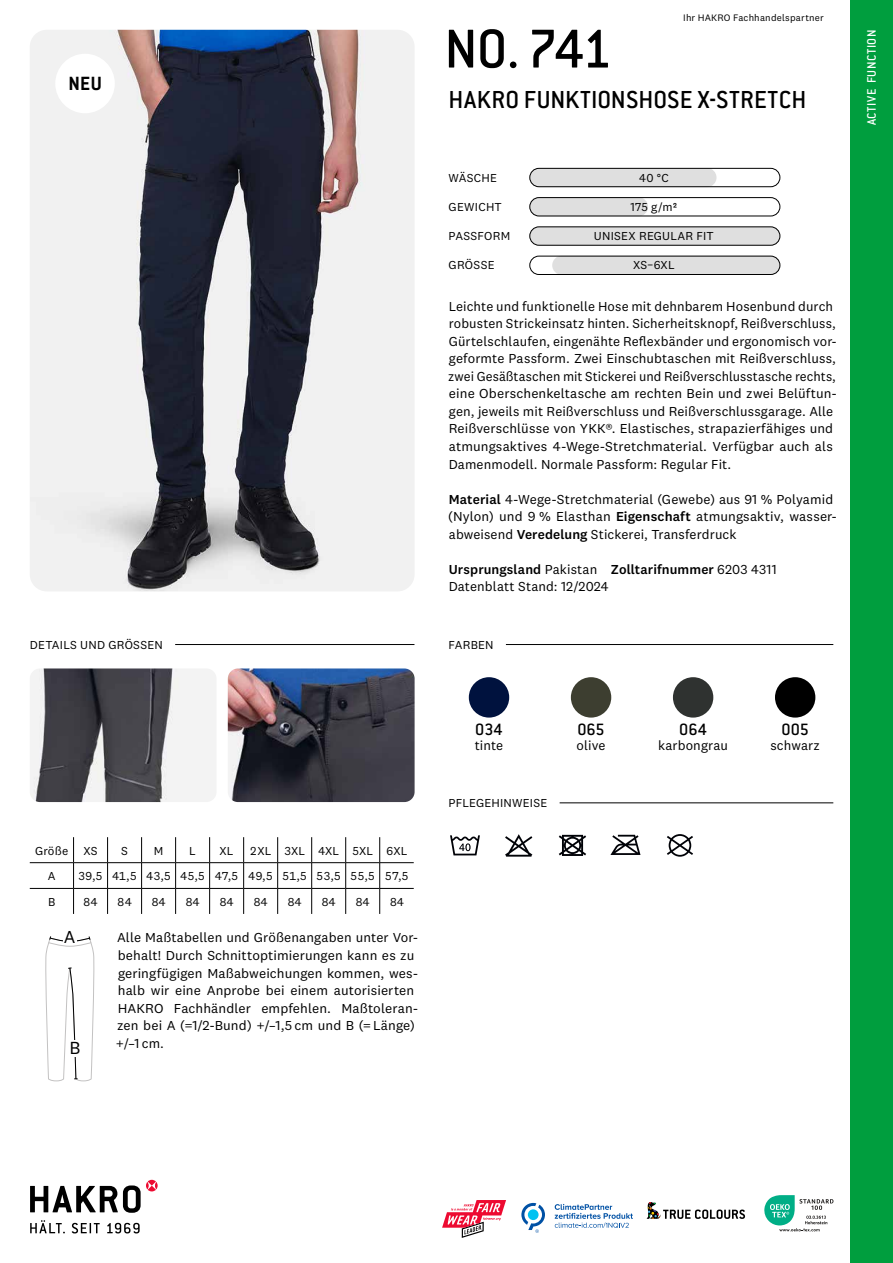
<style>
.page{position:relative;width:893px;height:1263px;background:#fff}
.page>*{position:absolute;margin:0;border:0;box-sizing:border-box;transform-origin:0 0}
.t1{font:500 60px "Conduit ITC Pro";color:#000}
.t2{font:500 27px "Conduit ITC Pro";letter-spacing:.005em;color:#000}
.t3{font:700 21px "Conduit ITC Pro";color:#000}
.t4{font:18.15px "National 2";color:#000}
.t5{font:500 18px "Conduit ITC Pro";letter-spacing:-.005em;color:#000}
.t6{font:18px "National 2";color:#000}
.t7{font:13.5px/17.5px "National 2";letter-spacing:.01em;color:#000}
.t8{font:500 13.5px "Conduit ITC Pro";letter-spacing:.045em;color:#fff}
.t9{font:12px "National 2";letter-spacing:.015em;color:#000}
.t10{font:12px "National 2";letter-spacing:-.015em;color:#000}
.t11{font:9.75px "National 2";letter-spacing:.02em;color:#000}
.s1{font-weight:500}
</style>
<div class="page">
<div style="left:850px;top:0;width:43px;height:1263px;background:#009e3e"></div>
<img style="left:30px;top:30px;width:384px;height:561px">
<svg style="left:30px;top:1220px;width:35px;height:13px"></svg>
<svg style="left:72px;top:1223px;width:28px;height:10px"></svg>
<svg style="left:107px;top:1223px;width:33px;height:10px"></svg>
<svg style="left:30px;top:1180px;width:128px;height:33px"></svg>
<div style="left:775px;top:677px;width:40px;height:41px;background:#000;border-radius:50%"></div>
<div style="left:571px;top:677px;width:40px;height:41px;background:#3d3e30;border-radius:50%"></div>
<div style="left:469px;top:677px;width:40px;height:41px;background:#00123e;border-radius:50%"></div>
<div style="left:673px;top:677px;width:40px;height:41px;background:#2f3230;border-radius:50%"></div>
<svg style="left:559px;top:835px;width:27px;height:21px"></svg>
<svg style="left:450px;top:835px;width:30px;height:20px"></svg>
<svg style="left:505px;top:834px;width:27px;height:23px"></svg>
<svg style="left:667px;top:834px;width:26px;height:23px"></svg>
<svg style="left:45px;top:936px;width:50px;height:146px"></svg>
<div style="left:63px;top:931px;width:14px;height:12px;background:#fff"></div>
<img style="left:30px;top:668px;width:186px;height:134px">
<img style="left:228px;top:668px;width:187px;height:134px">
<svg style="left:610px;top:835px;width:30px;height:20px"></svg>
<hr style="left:30px;top:862px;width:44px;height:1px;background:#000">
<hr style="left:74px;top:862px;width:34px;height:1px;background:#000">
<hr style="left:108px;top:862px;width:34px;height:1px;background:#000">
<hr style="left:142px;top:862px;width:34px;height:1px;background:#000">
<hr style="left:176px;top:862px;width:34px;height:1px;background:#000">
<hr style="left:210px;top:862px;width:34px;height:1px;background:#000">
<hr style="left:244px;top:862px;width:34px;height:1px;background:#000">
<hr style="left:278px;top:862px;width:34px;height:1px;background:#000">
<hr style="left:312px;top:862px;width:34px;height:1px;background:#000">
<hr style="left:346px;top:862px;width:34px;height:1px;background:#000">
<hr style="left:380px;top:862px;width:34px;height:1px;background:#000">
<hr style="left:74px;top:888px;width:33px;height:1px;background:#000">
<hr style="left:108px;top:888px;width:33px;height:1px;background:#000">
<hr style="left:142px;top:888px;width:33px;height:1px;background:#000">
<hr style="left:176px;top:888px;width:33px;height:1px;background:#000">
<hr style="left:210px;top:888px;width:33px;height:1px;background:#000">
<hr style="left:244px;top:888px;width:33px;height:1px;background:#000">
<hr style="left:278px;top:888px;width:33px;height:1px;background:#000">
<hr style="left:312px;top:888px;width:33px;height:1px;background:#000">
<hr style="left:346px;top:888px;width:33px;height:1px;background:#000">
<hr style="left:380px;top:888px;width:34px;height:1px;background:#000">
<hr style="left:30px;top:888px;width:43px;height:1px;background:#000">
<svg style="left:277px;top:837px;width:1px;height:77px"></svg>
<svg style="left:311px;top:837px;width:1px;height:77px"></svg>
<svg style="left:345px;top:837px;width:1px;height:77px"></svg>
<svg style="left:379px;top:837px;width:1px;height:77px"></svg>
<svg style="left:243px;top:837px;width:1px;height:77px"></svg>
<svg style="left:175px;top:837px;width:1px;height:77px"></svg>
<svg style="left:209px;top:837px;width:1px;height:77px"></svg>
<svg style="left:141px;top:837px;width:1px;height:77px"></svg>
<svg style="left:73px;top:837px;width:1px;height:77px"></svg>
<svg style="left:107px;top:837px;width:1px;height:77px"></svg>
<hr style="left:506px;top:644px;width:327px;height:1px;background:#000">
<div style="left:529px;top:197px;width:119px;height:19px;background:#dfdfdf;border-radius:10px"></div>
<div style="left:529px;top:168px;width:187px;height:19px;background:#dfdfdf;border-radius:10px"></div>
<div style="left:529px;top:168px;width:251px;height:19px;border:1px solid #000;border-radius:9px"></div>
<div style="left:529px;top:226px;width:251px;height:20px;background:#dfdfdf;border-radius:10px"></div>
<div style="left:552px;top:256px;width:228px;height:19px;background:#dfdfdf;border-radius:10px"></div>
<div style="left:529px;top:256px;width:251px;height:19px;border:1px solid #000;border-radius:9px"></div>
<hr style="left:560px;top:802px;width:273px;height:1px;background:#000">
<hr style="left:175px;top:644px;width:239px;height:1px;background:#000">
<svg style="left:521px;top:1203px;width:24px;height:30px"></svg>
<svg style="left:555px;top:1204px;width:78px;height:24px"></svg>
<svg style="left:442px;top:1200px;width:64px;height:38px"></svg>
<svg style="left:647px;top:1202px;width:98px;height:17px"></svg>
<svg style="left:764px;top:1195px;width:69px;height:36px"></svg>
<div style="left:529px;top:226px;width:251px;height:20px;border:1px solid #000;border-radius:9px"></div>
<div style="left:529px;top:197px;width:251px;height:19px;border:1px solid #000;border-radius:9px"></div>
<div style="left:55px;top:54px;width:60px;height:59px;background:#fff;border-radius:50%"></div>
<h3 class="t3" style="left:68px;top:71px;width:35px">NEU</h3>
<p class="t9" style="left:30px;top:637px;width:135px">DETAILS UND GRÖSSEN</p>
<p class="t9" style="left:35px;top:843px;width:35px">Größe</p>
<p class="t9" style="left:84px;top:843px;width:15px">XS</p>
<p class="t9" style="left:121px;top:843px;width:8px">S</p>
<p class="t9" style="left:154px;top:843px;width:11px">M</p>
<p class="t9" style="left:189px;top:843px;width:8px">L</p>
<p class="t9" style="left:220px;top:843px;width:16px">XL</p>
<p class="t9" style="left:250px;top:843px;width:159px">2XL 3XL 4XL 5XL 6XL</p>
<p class="t9" style="left:48px;top:869px;width:9px">A</p>
<p class="t10" style="left:78px;top:869px;width:332px">39,5 41,5 43,5 45,5 47,5 49,5 51,5 53,5 55,5 57,5</p>
<p class="t9" style="left:48px;top:894px;width:9px">B</p>
<p class="t9" style="left:83px;top:894px;width:16px">84</p>
<p class="t9" style="left:117px;top:894px;width:16px">84</p>
<p class="t9" style="left:151px;top:894px;width:16px">84</p>
<p class="t9" style="left:185px;top:894px;width:16px">84</p>
<p class="t9" style="left:219px;top:894px;width:16px">84</p>
<p class="t9" style="left:253px;top:894px;width:16px">84</p>
<p class="t9" style="left:287px;top:894px;width:16px">84</p>
<p class="t9" style="left:322px;top:894px;width:16px">84</p>
<p class="t9" style="left:356px;top:894px;width:16px">84</p>
<p class="t9" style="left:390px;top:894px;width:16px">84</p>
<h3 class="t6" style="left:64px;top:926px;width:13px">A</h3>
<h3 class="t4" style="left:69px;top:1037px;width:13px">B</h3>
<p class="t7" style="left:116px;top:929px;width:303px">Alle Maßtabellen und Größenangaben unter Vor&shy;behalt! Durch Schnittoptimierungen kann es zu geringfügigen Maßabweichungen kommen, wes&shy;halb wir eine Anprobe bei einem autorisierten HAKRO Fachhändler empfehlen. Maßtoleran&shy;zen bei A (=1/2-Bund) +/–1,5 cm und B (=Länge) +/–1 cm.</p>
<h1 class="t1" style="left:444px;top:15px;width:169px">NO. 741</h1>
<p class="t11" style="left:683px;top:12px;width:142px">Ihr HAKRO Fachhandelspartner</p>
<h2 class="t2" style="left:449px;top:84px;width:359px">HAKRO FUNKTIONSHOSE X-STRETCH</h2>
<p class="t9" style="left:449px;top:170px;width:50px">WÄSCHE</p>
<p class="t9" style="left:449px;top:199px;width:55px">GEWICHT</p>
<p class="t9" style="left:449px;top:229px;width:63px">PASSFORM</p>
<p class="t9" style="left:449px;top:258px;width:48px">GRÖSSE</p>
<p class="t9" style="left:639px;top:170px;width:31px">40 °C</p>
<p class="t9" style="left:630px;top:199px;width:48px">175 g/m²</p>
<p class="t9" style="left:594px;top:229px;width:121px">UNISEX REGULAR FIT</p>
<p class="t9" style="left:633px;top:258px;width:43px">XS–6XL</p>
<p class="t7" style="left:448px;top:297px;width:390px">Leichte und funktionelle Hose mit dehnbarem Hosenbund durch robusten Strickeinsatz hinten. Sicherheitsknopf, Reißverschluss, Gürtelschlaufen, eingenähte Reflexbänder und ergonomisch vor&shy;geformte Passform. Zwei Einschubtaschen mit Reißverschluss, zwei Gesäßtaschen mit Stickerei und Reißverschlusstasche rechts, eine Oberschenkeltasche am rechten Bein und zwei Belüftun&shy;gen, jeweils mit Reißverschluss und Reißverschlussgarage. Alle Reißverschlüsse von YKK®. Elastisches, strapazierfähiges und atmungsaktives 4-Wege-Stretchmaterial. Verfügbar auch als Damenmodell. Normale Passform: Regular Fit.</p>
<p class="t7" style="left:448px;top:490px;width:389px"><span class="s1">Material</span> 4-Wege-Stretchmaterial (Gewebe) aus 91 % Polyamid (Nylon) und 9 % Elasthan <span class="s1">Eigenschaft</span> atmungsaktiv, wasser&shy;abweisend <span class="s1">Veredelung</span> Stickerei, Transferdruck</p>
<p class="t7" style="left:449px;top:560px;width:330px"><span class="s1">Ursprungsland</span> Pakistan <span class="s1">Zolltarifnummer</span> 6203 4311<br>Datenblatt Stand: 12/2024</p>
<p class="t9" style="left:449px;top:637px;width:47px">FARBEN</p>
<h3 class="t5" style="left:475px;top:719px;width:29px">034</h3>
<p class="t7" style="left:475px;top:737px;width:30px">tinte</p>
<p class="t9" style="left:449px;top:795px;width:100px">PFLEGEHINWEISE</p>
<h3 class="t5" style="left:577px;top:719px;width:29px">065</h3>
<p class="t7" style="left:577px;top:737px;width:30px">olive</p>
<h3 class="t5" style="left:679px;top:719px;width:29px">064</h3>
<p class="t7" style="left:658px;top:737px;width:71px">karbongrau</p>
<h3 class="t5" style="left:781px;top:719px;width:29px">005</h3>
<p class="t7" style="left:770px;top:737px;width:51px">schwarz</p>
<p class="t8" style="left:864px;top:125px;width:97px;rotate:-90deg">ACTIVE FUNCTION</p>
</div>
